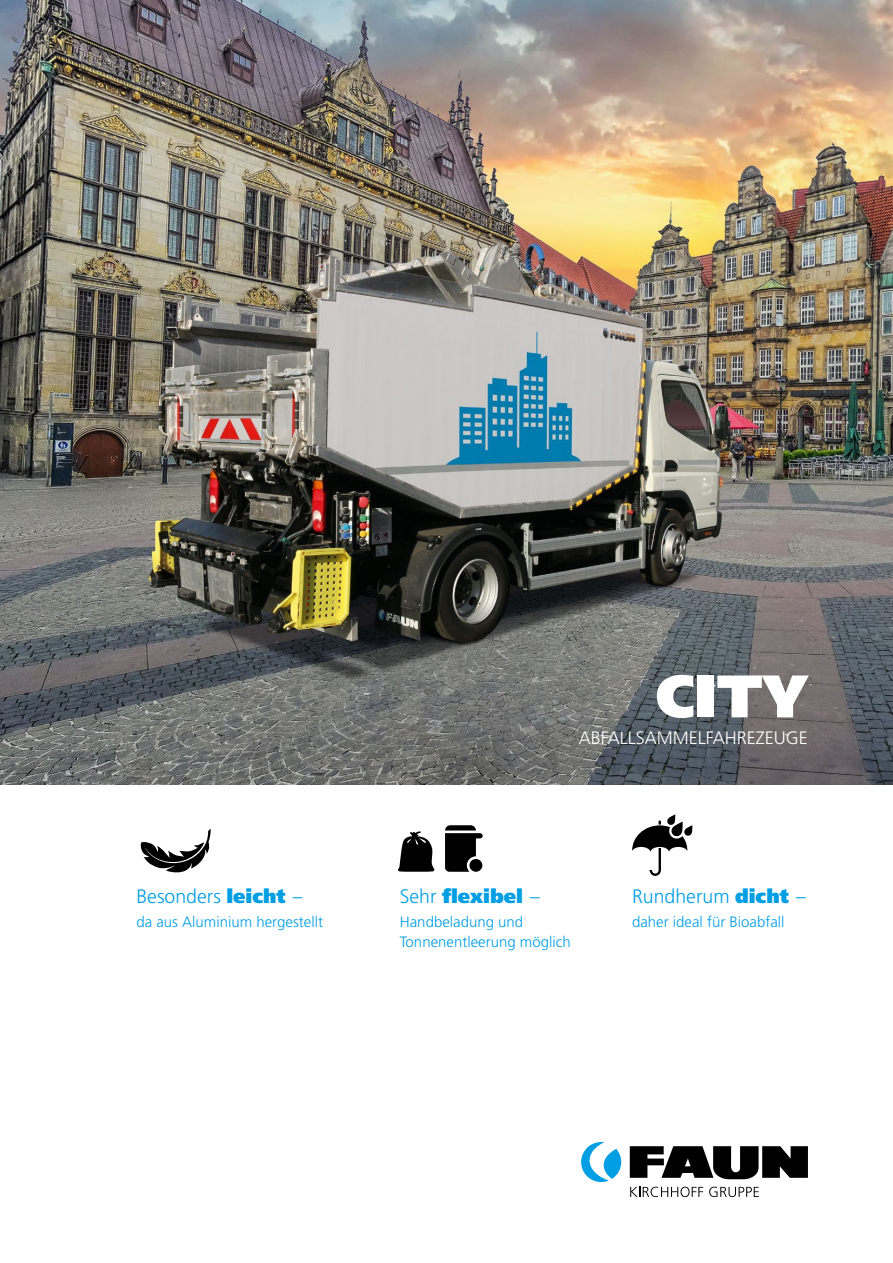
<style>
.page{position:relative;width:893px;height:1263px;background:#fff}
.page>*{position:absolute;margin:0;border:0;box-sizing:border-box;transform-origin:0 0}
.t1{font:900 60px "Frutiger";color:#fff}
.t2{font:300 19.5px "Frutiger";color:#009ee3}
.t3{font:900 19.5px "Frutiger";color:#009ee3}
.t4{font:300 18px "Frutiger";color:#fff}
.t5{font:300 15px/19.5px "Frutiger";color:#009ee3}
.s1{font-weight:900}
.s2{font-weight:300}
</style>
<div class="page">
<img style="left:0;top:0;width:893px;height:784px">
<svg style="left:630px;top:1187px;width:73px;height:10px"></svg>
<svg style="left:709px;top:1187px;width:50px;height:10px"></svg>
<svg style="left:630px;top:1146px;width:178px;height:33px"></svg>
<svg style="left:581px;top:1142px;width:40px;height:40px"></svg>
<svg style="left:445px;top:825px;width:38px;height:47px"></svg>
<svg style="left:398px;top:831px;width:37px;height:41px"></svg>
<svg style="left:632px;top:814px;width:60px;height:62px"></svg>
<svg style="left:140px;top:829px;width:71px;height:44px"></svg>
<h2 class="t2" style="left:136px;top:885px;width:168px">Besonders <span class="s1">leicht</span> –</h2>
<p class="t5" style="left:136px;top:912px;width:188px">da aus Aluminium hergestellt</p>
<h1 class="t1" style="left:656px;top:660px;width:154px">CITY</h1>
<p class="t4" style="left:579px;top:728px;width:231px">ABFALLSAMMELFAHREZEUGE</p>
<h2 class="t3" style="left:400px;top:885px;width:142px"><span class="s2">Sehr</span> flexibel <span class="s2">–</span></h2>
<p class="t5" style="left:400px;top:912px;width:172px">Handbeladung und<br>Tonnenentleerung möglich</p>
<h2 class="t2" style="left:632px;top:885px;width:175px">Rundherum <span class="s1">dicht</span> –</h2>
<p class="t5" style="left:632px;top:912px;width:154px">daher ideal für Bioabfall</p>
</div>
